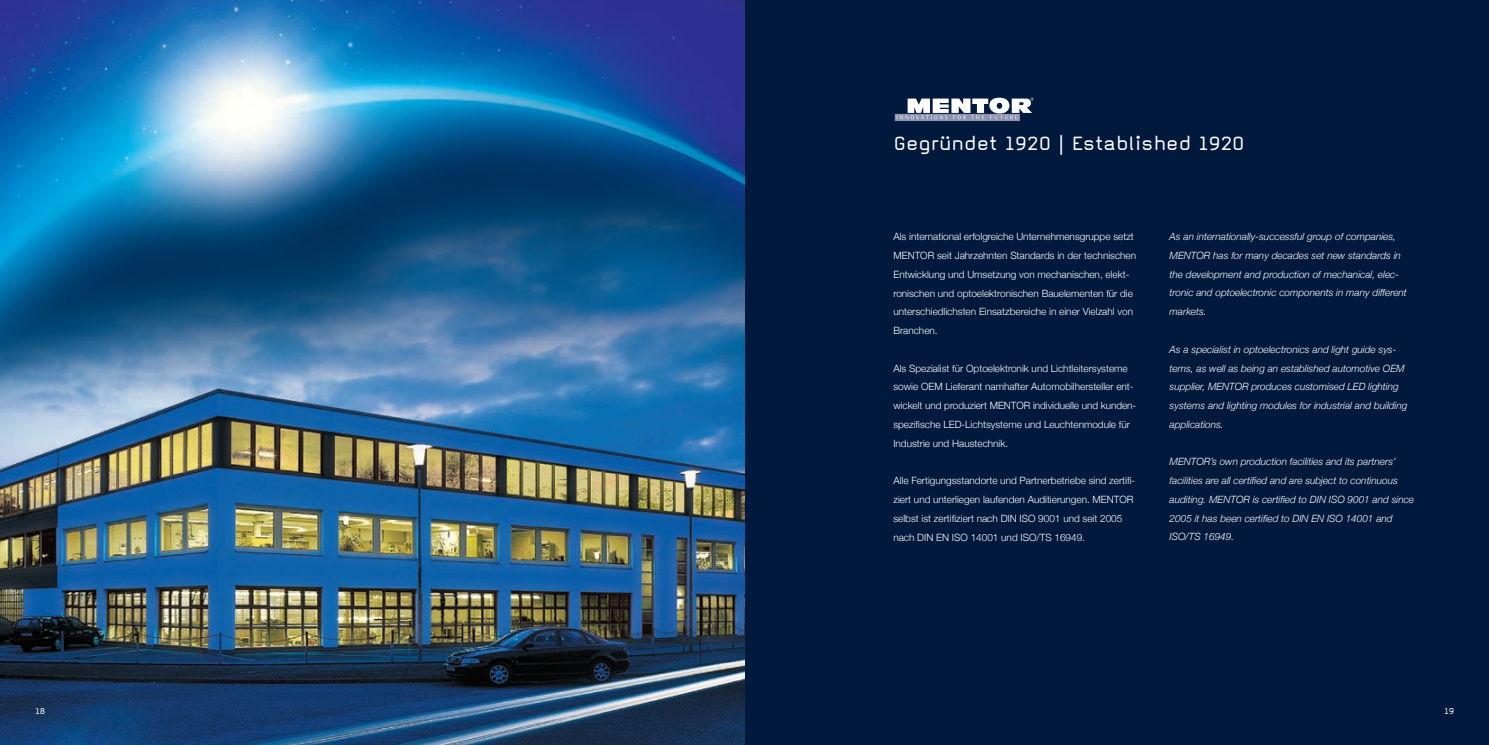
<style>
.page{position:relative;width:1489px;height:745px;background:#fff}
.page>*{position:absolute;margin:0;border:0;box-sizing:border-box;transform-origin:0 0}
.t1{font:22.5px "Magda Clean";color:#fff}
.t2{font:300 10px/18.8px "Helvetica Neue";color:#fff}
.t3{font:italic 300 10px/18.8px "Helvetica Neue";color:#fff}
.t4{font:10px "Magda Clean";color:#fff}
</style>
<div class="page">
<div style="left:0;top:0;width:1488px;height:744px;background:#00193d"></div>
<img style="left:0;top:0;width:744px;height:744px">
<div style="left:895px;top:114px;width:124px;height:7px;border:1px solid #8d93af"></div>
<svg style="left:896px;top:97px;width:137px;height:22px"></svg>
<h1 class="t1" style="left:893px;top:131px;width:353px">Gegründet 1920 | Established 1920</h1>
<p class="t2" style="left:893px;top:227px;width:244px">Als international erfolgreiche Unternehmensgruppe setzt MENTOR seit Jahrzehnten Standards in der technischen Entwicklung und Umsetzung von mechanischen, elekt&shy;ronischen und optoelektronischen Bauelementen für die unterschiedlichsten Einsatzbereiche in einer Vielzahl von Branchen.</p>
<p class="t2" style="left:893px;top:358px;width:244px">Als Spezialist für Optoelektronik und Lichtleitersysteme sowie OEM Lieferant namhafter Automobilhersteller ent&shy;wickelt und produziert MENTOR individuelle und kunden&shy;spezifische LED-Lichtsysteme und Leuchtenmodule für Industrie und Haustechnik.</p>
<p class="t2" style="left:893px;top:471px;width:243px">Alle Fertigungsstandorte und Partnerbetriebe sind zertifi&shy;ziert und unterliegen laufenden Auditierungen. MENTOR selbst ist zertifiziert nach DIN ISO 9001 und seit 2005 nach DIN EN ISO 14001 und ISO/TS 16949.</p>
<p class="t3" style="left:1169px;top:227px;width:239px">As an internationally-successful group of companies, MENTOR has for many decades set new standards in the development and production of mechanical, elec&shy;tronic and optoelectronic components in many different markets.</p>
<p class="t3" style="left:1169px;top:339px;width:239px">As a specialist in optoelectronics and light guide sys&shy;tems, as well as being an established automotive OEM supplier, MENTOR produces customised LED lighting systems and lighting modules for industrial and building applications.</p>
<p class="t3" style="left:1169px;top:452px;width:246px">MENTOR’s own production facilities and its partners’ facilities are all certified and are subject to continuous auditing. MENTOR is certified to DIN ISO 9001 and since 2005 it has been certified to DIN EN ISO 14001 and ISO/TS 16949.</p>
<p class="t4" style="left:35px;top:705px;width:11px">18</p>
<p class="t4" style="left:1444px;top:705px;width:11px">19</p>
</div>
